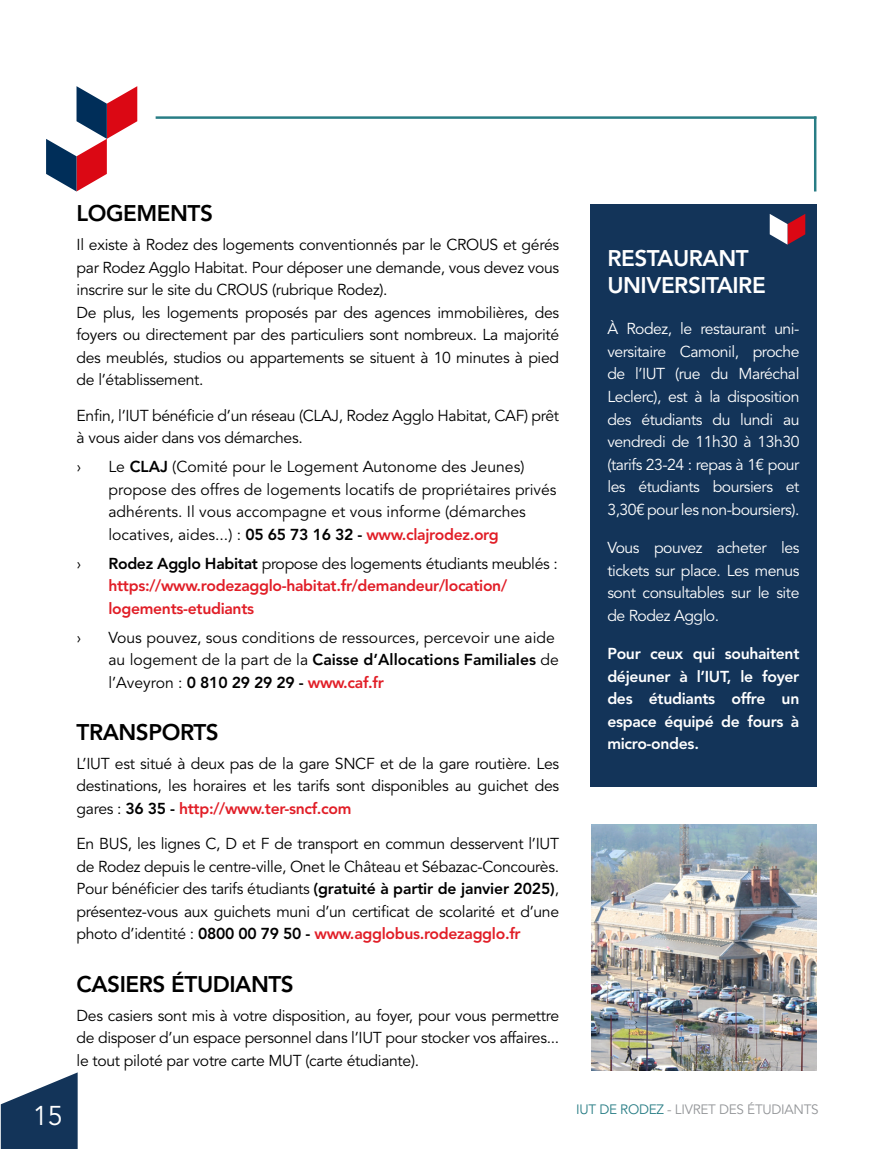
<style>
.page{position:relative;width:893px;height:1149px;background:#fff}
.page>*{position:absolute;margin:0;border:0;box-sizing:border-box;transform-origin:0 0}
.t1{font:27px "Avenir LT Std";color:#fff}
.t2{font:800 22.5px "Avenir LT Std";letter-spacing:-.02em;color:#000}
.t3{font:800 22.5px/27px "Avenir LT Std";letter-spacing:-.02em;color:#fff}
.t4{font:15.75px/22.5px "Avenir LT Std";letter-spacing:-.02em;color:#000;text-align:justify}
.t5{font:15.75px/22.5px "Avenir LT Std";color:#000}
.t6{font:15.75px/22.5px "Avenir LT Std";letter-spacing:-.03em;color:#fff;text-align:justify}
.t7{font:800 15.75px/22.5px "Avenir LT Std";letter-spacing:-.02em;color:#e11e27}
.t8{font:800 15.75px/22.5px "Avenir LT Std";letter-spacing:-.02em;color:#fff;text-align:justify}
.t9{font:13.5px "Avenir LT Std";letter-spacing:-.02em;color:#939598}
.s1{font-weight:800}
.s2{font-weight:800;color:#e11e27}
.s3{color:#000}
.s4{font-weight:400;color:#000}
.s5{color:#287d85}
</style>
<div class="page">
<svg style="left:46px;top:86px;width:91px;height:105px"></svg>
<svg style="left:1px;top:1072px;width:77px;height:76px"></svg>
<hr style="left:156px;top:116px;width:660px;height:3px;background:#287d85">
<hr style="left:814px;top:116px;width:2px;height:75px;background:#287d85">
<img style="left:591px;top:824px;width:225px;height:245px">
<div style="left:590px;top:204px;width:226px;height:582px;background:#133459"></div>
<svg style="left:770px;top:214px;width:35px;height:30px"></svg>
<h1 class="t1" style="left:33px;top:1099px;width:32px">15</h1>
<h2 class="t2" style="left:77px;top:200px;width:138px">Logements</h2>
<p class="t4" style="left:77px;top:234px;width:484px;text-align:left">Il existe à Rodez des logements conventionnés par le CROUS et gérés par Rodez Agglo Habitat. Pour déposer une demande, vous devez vous inscrire sur le site du CROUS (rubrique Rodez).<br>De plus, les logements proposés par des agences immobilières, des foyers ou directement par des particuliers sont nombreux. La majorité des meublés, studios ou appartements se situent à 10 minutes à pied de l’établissement.</p>
<p class="t4" style="left:77px;top:404px;width:484px">Enfin, l’IUT bénéficie d’un réseau (CLAJ, Rodez Agglo Habitat, CAF) prêt à vous aider dans vos démarches.</p>
<p class="t4" style="left:77px;top:455px;width:6px">›</p>
<p class="t5" style="left:108px;top:455px;width:450px">Le <span class="s1">CLAJ</span> (Comité pour le Logement Autonome des Jeunes) propose des offres de logements locatifs de propriétaires privés adhérents. Il vous accompagne et vous informe (démarches locatives, aides...) : <span class="s1">05 65 73 16 32 -</span> <span class="s2">www.clajrodez.org</span></p>
<p class="t4" style="left:77px;top:552px;width:6px">›</p>
<p class="t7" style="left:108px;top:551px;width:451px"><span class="s3">Rodez Agglo Habitat</span> <span class="s4">propose des logements étudiants meublés : </span>https://www.rodezagglo-habitat.fr/demandeur/location/ logements-etudiants</p>
<p class="t4" style="left:77px;top:626px;width:6px">›</p>
<p class="t5" style="left:108px;top:626px;width:452px">Vous pouvez, sous conditions de ressources, percevoir une aide au logement de la part de la <span class="s1">Caisse d’Allocations Familiales</span> de l’Aveyron : <span class="s1">0 810 29 29 29 -</span> <span class="s2">www.caf.fr</span></p>
<h2 class="t2" style="left:77px;top:718px;width:144px">Transpo rts</h2>
<p class="t4" style="left:77px;top:752px;width:484px">L’IUT est situé à deux pas de la gare SNCF et de la gare routière. Les destinations, les horaires et les tarifs sont disponibles au guichet des gares : <span class="s1">36 35 -</span> <span class="s2">http://www.ter-sncf.com</span></p>
<p class="t4" style="left:77px;top:832px;width:484px">En BUS, les lignes C, D et F de transport en commun desservent l’IUT de Rodez depuis le centre-ville, Onet le Château et Sébazac-Concourès.<br>Pour bénéficier des tarifs étudiants <span class="s1">(gratuité à partir de janvier 2025)</span>, présentez-vous aux guichets muni d’un certificat de scolarité et d’une photo d’identité : <span class="s1">0800 00 79 50 -</span> <span class="s2">www.agglobus.rodezagglo.fr</span></p>
<h2 class="t2" style="left:77px;top:970px;width:219px">Casiers étudiants</h2>
<p class="t4" style="left:77px;top:1004px;width:484px">Des casiers sont mis à votre disposition, au foyer, pour vous permettre de disposer d’un espace personnel dans l’IUT pour stocker vos affaires... le tout piloté par votre carte MUT (carte étudiante).</p>
<h2 class="t3" style="left:607px;top:244px;width:160px">Restaurant<br>Universitaire</h2>
<p class="t6" style="left:607px;top:318px;width:194px">À Rodez, le restaurant uni&shy;versitaire Camonil, proche de l’IUT (rue du Maréchal Leclerc), est à la disposition des étudiants du lundi au vendredi de 11h30 à 13h30 (tarifs 23-24 : repas à 1€ pour les étudiants boursiers et 3,30€ pour les non-boursiers).</p>
<p class="t6" style="left:607px;top:536px;width:194px">Vous pouvez acheter les tickets sur place. Les menus sont consultables sur le site de Rodez Agglo.</p>
<p class="t8" style="left:607px;top:642px;width:194px">Pour ceux qui souhaitent déjeuner à l’IUT, le foyer des étudiants offre un espace équipé de fours à micro-ondes.</p>
<p class="t9" style="left:576px;top:1101px;width:244px"><span class="s5">IUT de Rodez</span> - Livret deS ÉTUDIANTS</p>
</div>
